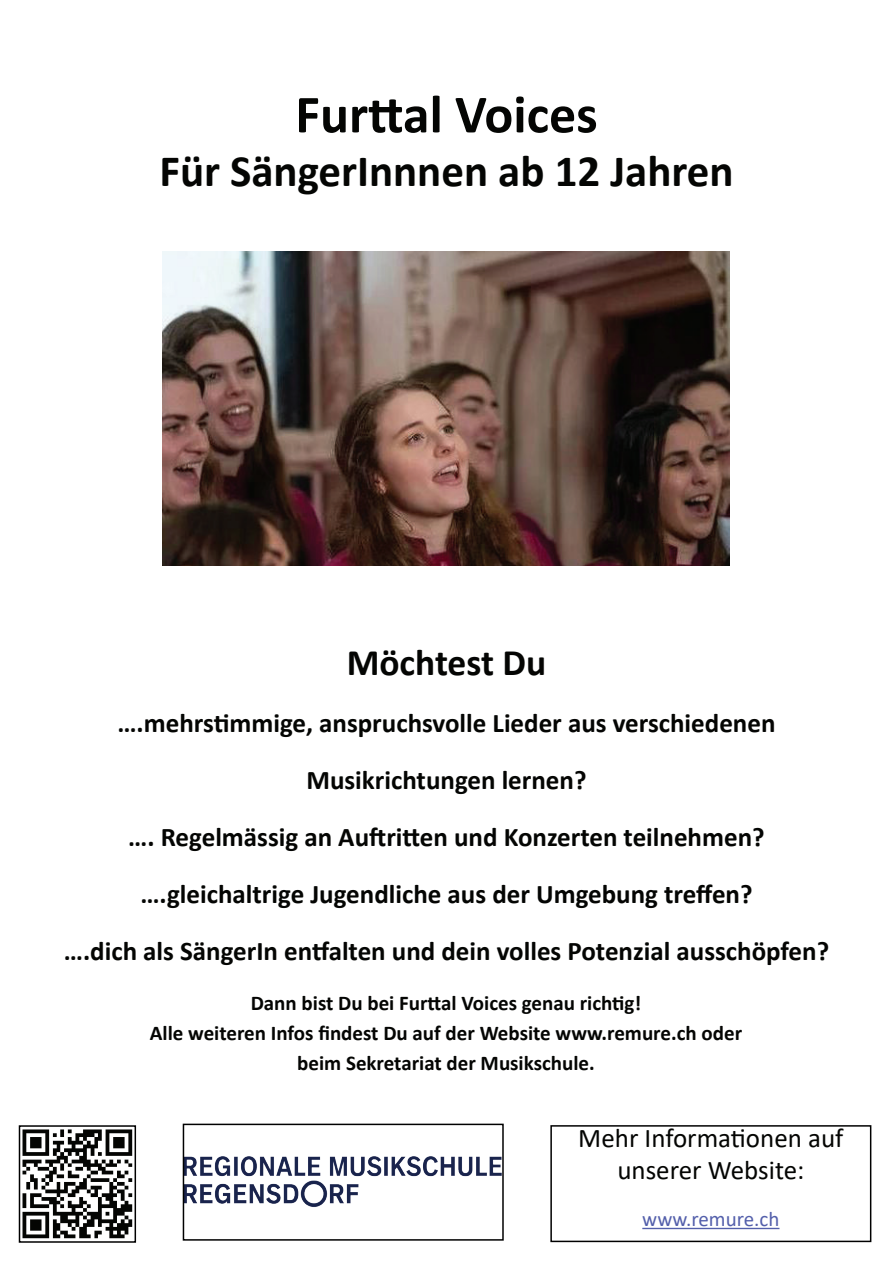
<style>
.page{position:relative;width:893px;height:1263px;background:#fff}
.page>*{position:absolute;margin:0;border:0;box-sizing:border-box;transform-origin:0 0}
.t1{font:700 54px "Calibri";color:#040503}
.t2{font:700 45px "Calibri";color:#040503}
.t3{font:700 37.5px "Calibri";color:#040503}
.t4{font:700 27px/57px "Calibri";color:#040503;text-align:center}
.t5{font:27px/32.4px "Calibri";color:#040503;text-align:center}
.t6{font:700 21px/30px "Calibri";color:#040503;text-align:center}
.t7{font:21px "Calibri";color:#535fab}
</style>
<div class="page">
<img style="left:22px;top:1129px;width:111px;height:110px">
<div style="left:19px;top:1125px;width:117px;height:118px;border:2px solid #000"></div>
<img style="left:163px;top:252px;width:566px;height:314px">
<hr style="left:642px;top:1228px;width:137px;height:1px;background:#535fab">
<div style="left:550px;top:1125px;width:321px;height:117px;border:2px solid #000"></div>
<img style="left:186px;top:1156px;width:315px;height:51px">
<div style="left:183px;top:1124px;width:321px;height:117px;border:2px solid #000"></div>
<h1 class="t1" style="left:295px;top:76px;width:304px">Furttal Voices</h1>
<h2 class="t2" style="left:159px;top:140px;width:576px">Für SängerInnnen ab 12 Jahren</h2>
<h3 class="t3" style="left:347px;top:636px;width:201px">Möchtest Du</h3>
<p class="t4" style="left:64px;top:694px;width:767px">….mehrstimmige, anspruchsvolle Lieder aus verschiedenen Musikrichtungen lernen?<br>…. Regelmässig an Auftritten und Konzerten teilnehmen? ….gleichaltrige Jugendliche aus der Umgebung treffen?<br>….dich als SängerIn entfalten und dein volles Potenzial ausschöpfen?</p>
<p class="t6" style="left:150px;top:988px;width:594px">Dann bist Du bei Furttal Voices genau richtig!<br>Alle weiteren Infos findest Du auf der Website www.remure.ch oder beim Sekretariat der Musikschule.</p>
<p class="t5" style="left:578px;top:1121px;width:267px">Mehr Informationen auf unserer Website:</p>
<p class="t7" style="left:642px;top:1204px;width:139px">www.remure.ch</p>
</div>
